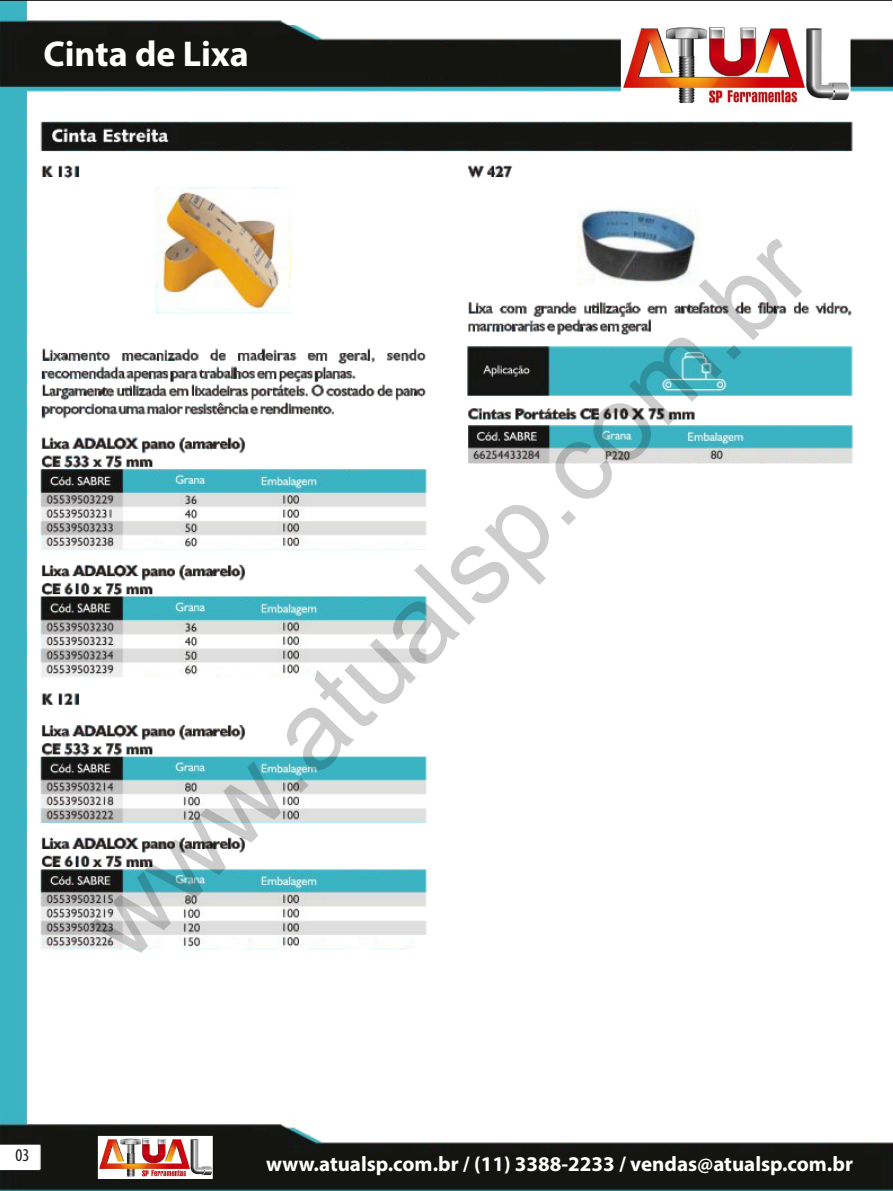
<style>
.page{position:relative;width:893px;height:1191px;background:#fff}
.page>*{position:absolute;margin:0;border:0;box-sizing:border-box;transform-origin:0 0}
.t1{font:108px "Arial";color:rgb(0 0 0/.2)}
.t2{font:700 36px "Myriad Pro";color:#fff}
.t3{font:700 21px "Myriad Pro";color:#fff}
.t4{font:condensed 18px "Myriad Pro";color:#151513}
</style>
<div class="page">
<img style="left:0;top:0;width:893px;height:1191px">
<img style="left:0;top:1px;width:891px;height:104px">
<img style="left:163px;top:193px;width:115px;height:115px">
<img style="left:581px;top:211px;width:113px;height:70px">
<img style="left:466px;top:342px;width:388px;height:57px">
<img style="left:23px;top:437px;width:264px;height:71px">
<img style="left:467px;top:421px;width:385px;height:45px">
<img style="left:22px;top:582px;width:157px;height:49px">
<img style="left:246px;top:592px;width:71px;height:39px">
<img style="left:23px;top:725px;width:283px;height:221px">
<img style="left:0;top:1119px;width:891px;height:69px">
<h2 class="t2" style="left:44px;top:30px;width:207px">Cinta de Lixa</h2>
<h1 class="t1" style="left:52px;top:888px;width:974px;rotate:-45deg">www.atualsp.com.br</h1>
<p class="t4" style="left:16px;top:1144px;width:15px">03</p>
<p class="t3" style="left:266px;top:1150px;width:588px">www.atualsp.com.br / (11) 3388-2233 / vendas@atualsp.com.br</p>
</div>
